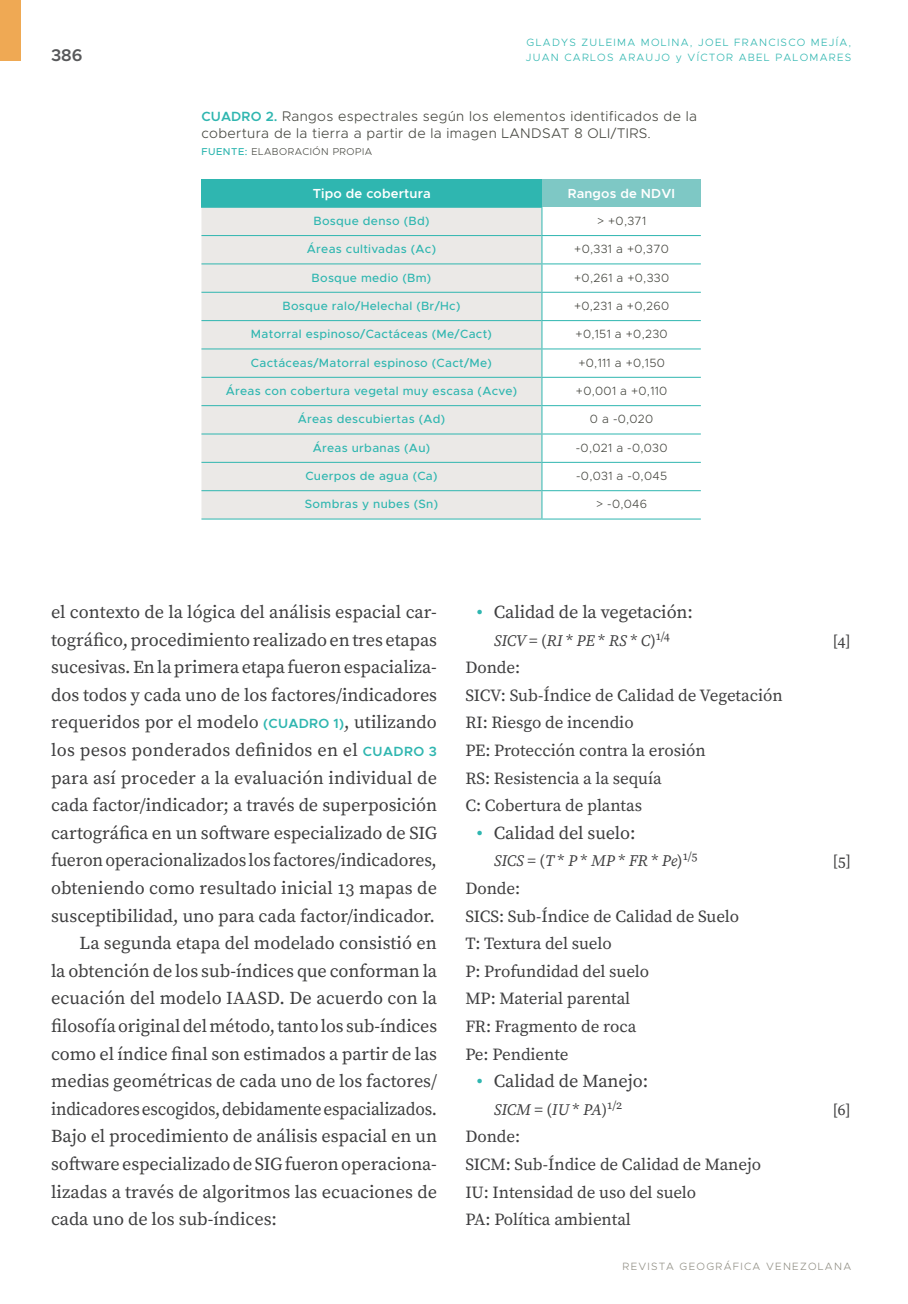
<style>
.page{position:relative;width:908px;height:1304px;background:#fff}
.page>*{position:absolute;margin:0;border:0;box-sizing:border-box;transform-origin:0 0}
.t1{font:18.2px "Source Serif Pro";color:#3e3e3f}
.t2{font:18.2px "Source Serif Pro";color:#3e3e3f;scale:.95 1}
.t3{font:17px/27.6px "Source Serif Pro";color:#3e3e3f}
.t4{font:600 17px "Metropolis";color:#57585a}
.t5{font:italic 16px "Source Serif Pro";letter-spacing:-.015em;color:#3e3e3f}
.t6{font:16px "Source Serif Pro";color:#3e3e3f}
.t7{font:300 14px/17.2px "Metropolis";letter-spacing:.025em;color:#474841}
.t8{font:600 13.2px "Metropolis";letter-spacing:.01em;color:#fff}
.t9{font:500 12px "Metropolis";letter-spacing:.025em;color:#2fb6b0}
.t10{font:300 12px "Metropolis";letter-spacing:.025em;color:#474841}
.t11{font:300 10.6px "Metropolis";letter-spacing:.12em;color:#2fb6b0}
.t12{font:300 10.6px "Metropolis";letter-spacing:.12em;color:#929086}
.t13{font:300 10px "Metropolis";letter-spacing:.05em;color:#474841}
.s1{font-weight:600;font-size:13.4px;color:#2fb6b0}
.s2{font-weight:500;color:#2fb6b0}
.s3{font-family:"Metropolis";font-weight:600;font-size:13.4px;color:#2fb6b0}
.s4{font-weight:600;font-size:18.4px;color:#2fb6b0}
.s5{font-style:normal}
</style>
<div class="page">
<div style="left:0;top:0;width:21px;height:61px;background:#efa954"></div>
<div style="left:201px;top:179px;width:340px;height:28px;background:#2fb6b0"></div>
<div style="left:541px;top:179px;width:159px;height:28px;background:#7ec8c5"></div>
<div style="left:201px;top:208px;width:340px;height:311px;background:#ebe9e7"></div>
<hr style="left:201px;top:207px;width:341px;height:1px;background:#2fb6b0">
<hr style="left:201px;top:235px;width:340px;height:1px;background:#2fb6b0">
<hr style="left:201px;top:263px;width:340px;height:1px;background:#2fb6b0">
<hr style="left:201px;top:292px;width:340px;height:1px;background:#2fb6b0">
<hr style="left:201px;top:320px;width:340px;height:1px;background:#2fb6b0">
<hr style="left:201px;top:348px;width:340px;height:1px;background:#2fb6b0">
<hr style="left:201px;top:377px;width:340px;height:1px;background:#2fb6b0">
<hr style="left:201px;top:405px;width:340px;height:1px;background:#2fb6b0">
<hr style="left:201px;top:433px;width:340px;height:1px;background:#2fb6b0">
<hr style="left:201px;top:462px;width:340px;height:1px;background:#2fb6b0">
<hr style="left:201px;top:490px;width:340px;height:1px;background:#2fb6b0">
<hr style="left:201px;top:519px;width:340px;height:1px;background:#2fb6b0">
<hr style="left:541px;top:235px;width:159px;height:1px;background:#2fb6b0">
<hr style="left:541px;top:263px;width:159px;height:1px;background:#2fb6b0">
<hr style="left:541px;top:292px;width:159px;height:1px;background:#2fb6b0">
<hr style="left:541px;top:320px;width:159px;height:1px;background:#2fb6b0">
<hr style="left:541px;top:348px;width:159px;height:1px;background:#2fb6b0">
<hr style="left:541px;top:377px;width:159px;height:1px;background:#2fb6b0">
<hr style="left:541px;top:405px;width:159px;height:1px;background:#2fb6b0">
<hr style="left:541px;top:433px;width:159px;height:1px;background:#2fb6b0">
<hr style="left:541px;top:462px;width:159px;height:1px;background:#2fb6b0">
<hr style="left:541px;top:490px;width:159px;height:1px;background:#2fb6b0">
<svg style="left:541px;top:208px;width:1px;height:311px"></svg>
<hr style="left:541px;top:519px;width:159px;height:1px;background:#2fb6b0">
<p class="t11" style="left:526px;top:36px;width:326px">GLADYS ZULEIMA MOLINA, JOEL FRANCISCO MEJÍA,</p>
<p class="t4" style="left:51px;top:44px;width:33px">386</p>
<p class="t11" style="left:525px;top:50px;width:327px">JUAN CARLOS ARAUJO y VÍCTOR ABEL PALOMARES</p>
<p class="t7" style="left:201px;top:107px;width:497px"><span class="s1">CUADRO 2.</span> Rangos espectrales según los elementos identificados de la cobertura de la tierra a partir de la imagen LANDSAT 8 OLI/TIRS.</p>
<p class="t13" style="left:201px;top:145px;width:172px"><span class="s2">FUENTE:</span> ELABORACIÓN PROPIA</p>
<p class="t8" style="left:312px;top:185px;width:119px">Tipo de cobertura</p>
<p class="t8" style="left:567px;top:185px;width:109px">Rangos de NDVI</p>
<p class="t9" style="left:313px;top:213px;width:117px">Bosque denso (Bd)</p>
<p class="t10" style="left:596px;top:213px;width:51px">&gt; +0,371</p>
<p class="t9" style="left:307px;top:242px;width:131px">Áreas cultivadas (Ac)</p>
<p class="t10" style="left:574px;top:242px;width:96px">+0,331 a +0,370</p>
<p class="t9" style="left:311px;top:270px;width:121px">Bosque medio (Bm)</p>
<p class="t10" style="left:574px;top:270px;width:96px">+0,261 a +0,330</p>
<p class="t9" style="left:282px;top:298px;width:179px">Bosque ralo/Helechal (Br/Hc)</p>
<p class="t10" style="left:574px;top:298px;width:97px">+0,231 a +0,260</p>
<p class="t9" style="left:251px;top:327px;width:242px">Matorral espinoso/Cactáceas (Me/Cact)</p>
<p class="t10" style="left:575px;top:327px;width:93px">+0,151 a +0,230</p>
<p class="t9" style="left:251px;top:355px;width:242px">Cactáceas/Matorral espinoso (Cact/Me)</p>
<p class="t10" style="left:578px;top:355px;width:88px">+0,111 a +0,150</p>
<p class="t9" style="left:226px;top:383px;width:293px">Áreas con cobertura vegetal muy escasa (Acve)</p>
<p class="t10" style="left:575px;top:384px;width:93px">+0,001 a +0,110</p>
<p class="t9" style="left:297px;top:412px;width:149px">Áreas descubiertas (Ad)</p>
<p class="t10" style="left:589px;top:412px;width:65px">0 a -0,020</p>
<p class="t9" style="left:312px;top:440px;width:119px">Áreas urbanas (Au)</p>
<p class="t10" style="left:575px;top:440px;width:93px">-0,021 a -0,030</p>
<p class="t9" style="left:305px;top:468px;width:134px">Cuerpos de agua (Ca)</p>
<p class="t10" style="left:576px;top:469px;width:92px">-0,031 a -0,045</p>
<p class="t9" style="left:305px;top:497px;width:135px">Sombras y nubes (Sn)</p>
<p class="t10" style="left:596px;top:497px;width:53px">&gt; -0,046</p>
<p class="t1" style="left:51px;top:601px;width:387px">el contexto de la lógica del análisis espacial car-</p>
<p class="t1" style="left:51px;top:629px;width:387px">tográfico, procedimiento realizado en tres etapas</p>
<p class="t1" style="left:51px;top:656px;width:387px">sucesivas. En la primera etapa fueron espacializa-</p>
<p class="t1" style="left:51px;top:684px;width:387px">dos todos y cada uno de los factores/indicadores</p>
<p class="t1" style="left:51px;top:712px;width:387px">requeridos por el modelo <span class="s3">(CUADRO 1)</span>, utilizando</p>
<p class="t1" style="left:51px;top:739px;width:387px">los pesos ponderados definidos en el <span class="s3">CUADRO 3</span></p>
<p class="t1" style="left:51px;top:767px;width:387px">para así proceder a la evaluación individual de</p>
<p class="t1" style="left:51px;top:794px;width:387px">cada factor/indicador; a través de superposición</p>
<p class="t1" style="left:51px;top:822px;width:387px">cartográfica en un software especializado de SIG</p>
<p class="t1" style="left:51px;top:850px;width:387px">fueron operacionalizados los factores/indicadores,</p>
<p class="t1" style="left:51px;top:877px;width:387px">obteniendo como resultado inicial 13 mapas de</p>
<p class="t1" style="left:51px;top:905px;width:385px">susceptibilidad, uno para cada factor/indicador.</p>
<p class="t1" style="left:79px;top:932px;width:358px">La segunda etapa del modelado consistió en</p>
<p class="t1" style="left:51px;top:960px;width:387px">la obtención de los sub-índices que conforman la</p>
<p class="t1" style="left:51px;top:988px;width:387px">ecuación del modelo IAASD. De acuerdo con la</p>
<p class="t1" style="left:51px;top:1015px;width:387px">filosofía original del método, tanto los sub-índices</p>
<p class="t1" style="left:51px;top:1043px;width:387px">como el índice final son estimados a partir de las</p>
<p class="t1" style="left:51px;top:1070px;width:387px">medias geométricas de cada uno de los factores/</p>
<p class="t2" style="left:51px;top:1098px;width:407px">indicadores escogidos, debidamente espacializados.</p>
<p class="t1" style="left:51px;top:1126px;width:387px">Bajo el procedimiento de análisis espacial en un</p>
<p class="t1" style="left:51px;top:1153px;width:387px">software especializado de SIG fueron operaciona-</p>
<p class="t1" style="left:51px;top:1181px;width:387px">lizadas a través de algoritmos las ecuaciones de</p>
<p class="t1" style="left:51px;top:1208px;width:227px">cada uno de los sub-índices:</p>
<p class="t1" style="left:476px;top:601px;width:218px"><span class="s4">•</span> Calidad de la vegetación:</p>
<p class="t5" style="left:493px;top:631px;width:177px">SICV <span class="s5">= (</span>RI <span class="s5">*</span> PE <span class="s5">*</span> RS <span class="s5">*</span> C<span class="s5">)</span><sup>1/4</sup></p>
<p class="t6" style="left:832px;top:631px;width:19px">[4]</p>
<p class="t3" style="left:465px;top:654px;width:319px">Donde:<br>SICV: Sub-Índice de Calidad de Vegetación<br>RI: Riesgo de incendio<br>PE: Protección contra la erosión<br>RS: Resistencia a la sequía<br>C: Cobertura de plantas</p>
<p class="t1" style="left:476px;top:822px;width:160px"><span class="s4">•</span> Calidad del suelo:</p>
<p class="t5" style="left:493px;top:851px;width:205px">SICS <span class="s5">= (</span>T <span class="s5">*</span> P <span class="s5">*</span> MP <span class="s5">*</span> FR <span class="s5">*</span> Pe<span class="s5">)</span><sup>1/5</sup></p>
<p class="t6" style="left:832px;top:852px;width:20px">[5]</p>
<p class="t3" style="left:465px;top:875px;width:275px">Donde:<br>SICS: Sub-Índice de Calidad de Suelo<br>T: Textura del suelo<br>P: Profundidad del suelo<br>MP: Material parental<br>FR: Fragmento de roca<br>Pe: Pendiente</p>
<p class="t1" style="left:476px;top:1070px;width:173px"><span class="s4">•</span> Calidad de Manejo:</p>
<p class="t5" style="left:493px;top:1100px;width:130px">SICM <span class="s5">= (</span>IU <span class="s5">*</span> PA<span class="s5">)</span><sup>1/2</sup></p>
<p class="t6" style="left:832px;top:1100px;width:19px">[6]</p>
<p class="t3" style="left:465px;top:1124px;width:297px">Donde:<br>SICM: Sub-Índice de Calidad de Manejo<br>IU: Intensidad de uso del suelo<br>PA: Política ambiental</p>
<p class="t12" style="left:622px;top:1259px;width:230px">REVISTA GEOGRÁFICA VENEZOLANA</p>
</div>
